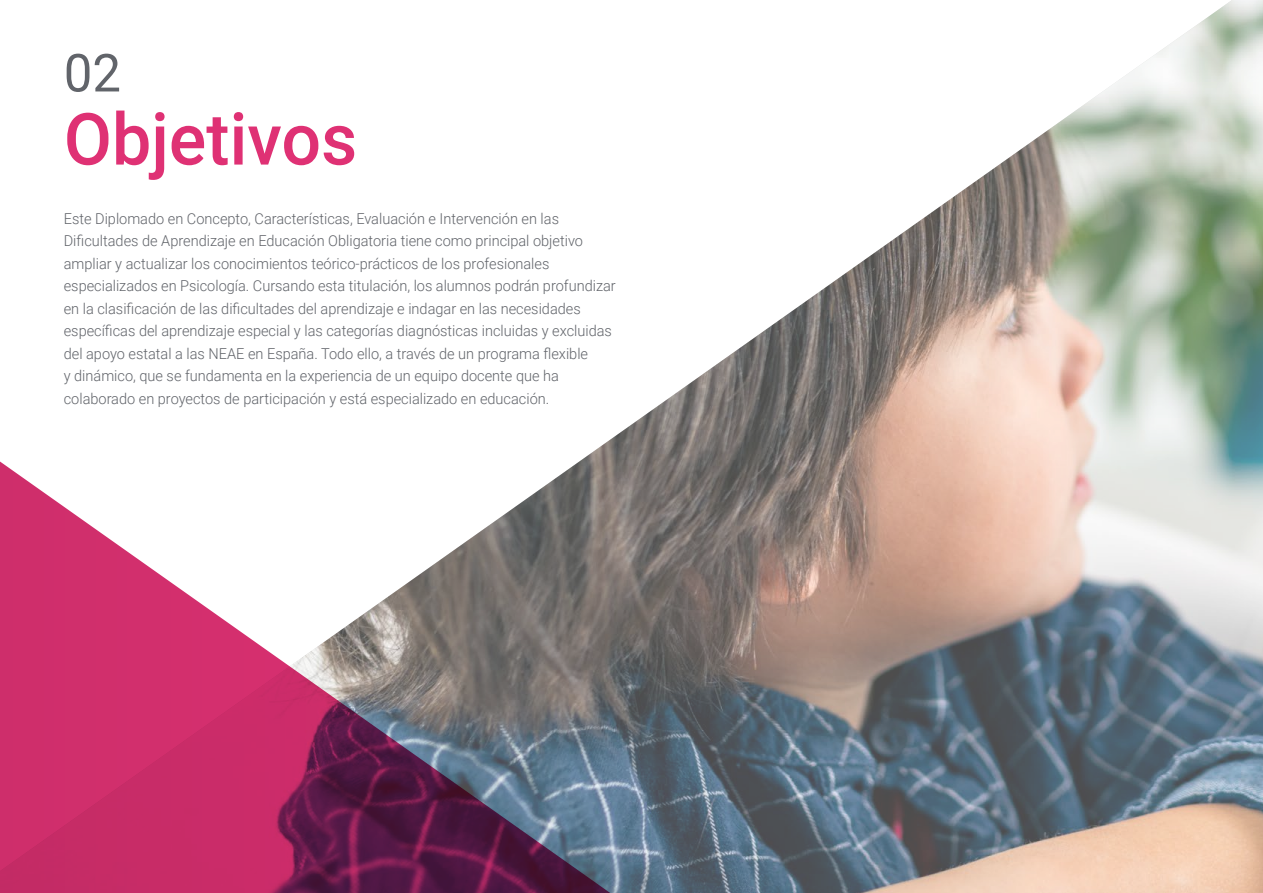
<style>
.page{position:relative;width:1263px;height:893px;background:#fff}
.page>*{position:absolute;margin:0;border:0;box-sizing:border-box;transform-origin:0 0}
.t1{font:500 72px "Roboto";color:#df3174}
.t2{font:52.5px "Roboto";color:#61646a}
.t3{font:300 15px/22.5px "Roboto";color:#61646a}
</style>
<div class="page">
<img style="left:601px;top:0;width:662px;height:893px">
<svg style="left:0;top:446px;width:640px;height:447px"></svg>
<h2 class="t2" style="left:64px;top:36px;width:59px">02</h2>
<h1 class="t1" style="left:64px;top:89px;width:295px">Objetivos</h1>
<p class="t3" style="left:64px;top:207px;width:553px">Este Diplomado en Concepto, Características, Evaluación e Intervención en las Dificultades de Aprendizaje en Educación Obligatoria tiene como principal objetivo ampliar y actualizar los conocimientos teórico-prácticos de los profesionales especializados en Psicología. Cursando esta titulación, los alumnos podrán profundizar en la clasificación de las dificultades del aprendizaje e indagar en las necesidades específicas del aprendizaje especial y las categorías diagnósticas incluidas y excluidas del apoyo estatal a las NEAE en España. Todo ello, a través de un programa flexible<br>y dinámico, que se fundamenta en la experiencia de un equipo docente que ha colaborado en proyectos de participación y está especializado en educación.</p>
</div>
